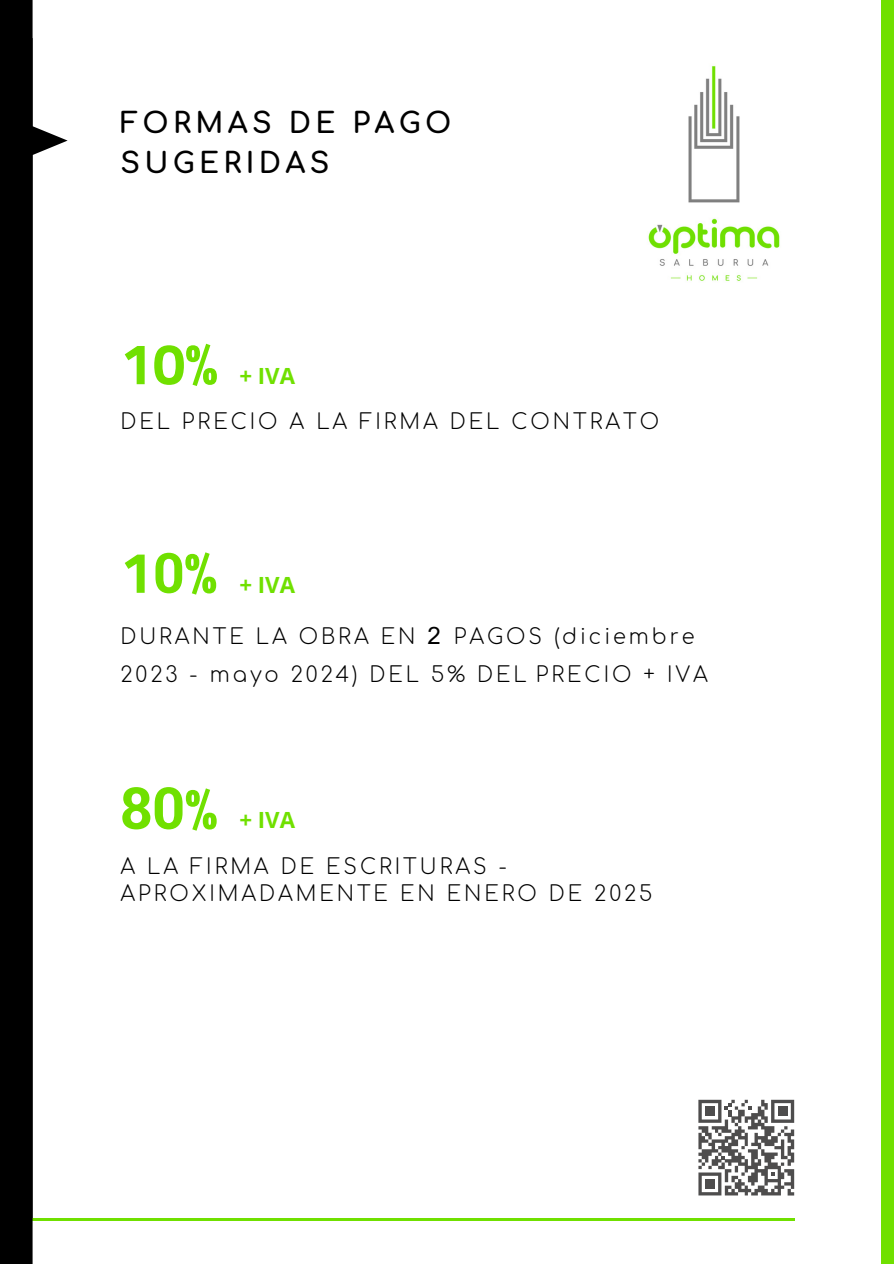
<style>
.page{position:relative;width:894px;height:1264px;background:#fff}
.page>*{position:absolute;margin:0;border:0;box-sizing:border-box;transform-origin:0 0}
.t1{font:700 57.9px "Titillium Web";color:#70e000}
.t2{font:700 57.9px "Roboto Slab";color:#70e000}
.t3{font:700 28.5px/39.5px "Comfortaa";letter-spacing:.15em;color:#000}
.t4{font:700 22.35px "Open Sans";color:#70e000}
.t5{font:300 21px/37.7px "Comfortaa";letter-spacing:.14em;color:#000}
.s1{font-family:"Roboto Slab";font-size:55.5px}
.s2{font-family:"Arial";font-weight:400;font-size:24px}
.s3{font-family:"Titillium Web"}
</style>
<div class="page">
<hr style="left:0;top:1218px;width:794px;height:2px;background:#70e000">
<svg style="left:0;top:1218px;width:68px;height:45px"></svg>
<svg style="left:0;top:0;width:68px;height:1218px"></svg>
<div style="left:881px;top:0;width:12px;height:1263px;background:#70e000"></div>
<svg style="left:698px;top:1099px;width:96px;height:96px"></svg>
<div style="left:705px;top:1179px;width:9px;height:9px;background:#4e4d4d"></div>
<img style="left:648px;top:66px;width:132px;height:215px">
<h2 class="t3" style="left:120px;top:104px;width:332px">FORMAS DE PAGO<br>SUGERIDAS</h2>
<h1 class="t1" style="left:120px;top:318px;width:99px">10%</h1>
<p class="t4" style="left:239px;top:360px;width:57px">+ IVA</p>
<p class="t5" style="left:120px;top:403px;width:540px">DEL PRECIO A LA FIRMA DEL CONTRATO</p>
<h1 class="t1" style="left:120px;top:527px;width:98px">1<span class="s1">0</span>%</h1>
<p class="t4" style="left:239px;top:569px;width:57px">+ IVA</p>
<p class="t5" style="left:120px;top:619px;width:589px">DURANTE LA OBRA EN <span class="s2">2</span> PAGOS (diciembre<br>2023 - mayo 2024) DEL 5% DEL PRECIO + IVA</p>
<h1 class="t2" style="left:120px;top:768px;width:98px">80<span class="s3">%</span></h1>
<p class="t4" style="left:239px;top:804px;width:57px">+ IVA</p>
<p class="t5" style="left:120px;top:853px;width:533px;line-height:27px">A LA FIRMA DE ESCRITURAS -<br>APROXIMADAMENTE EN ENERO DE 2025</p>
</div>
